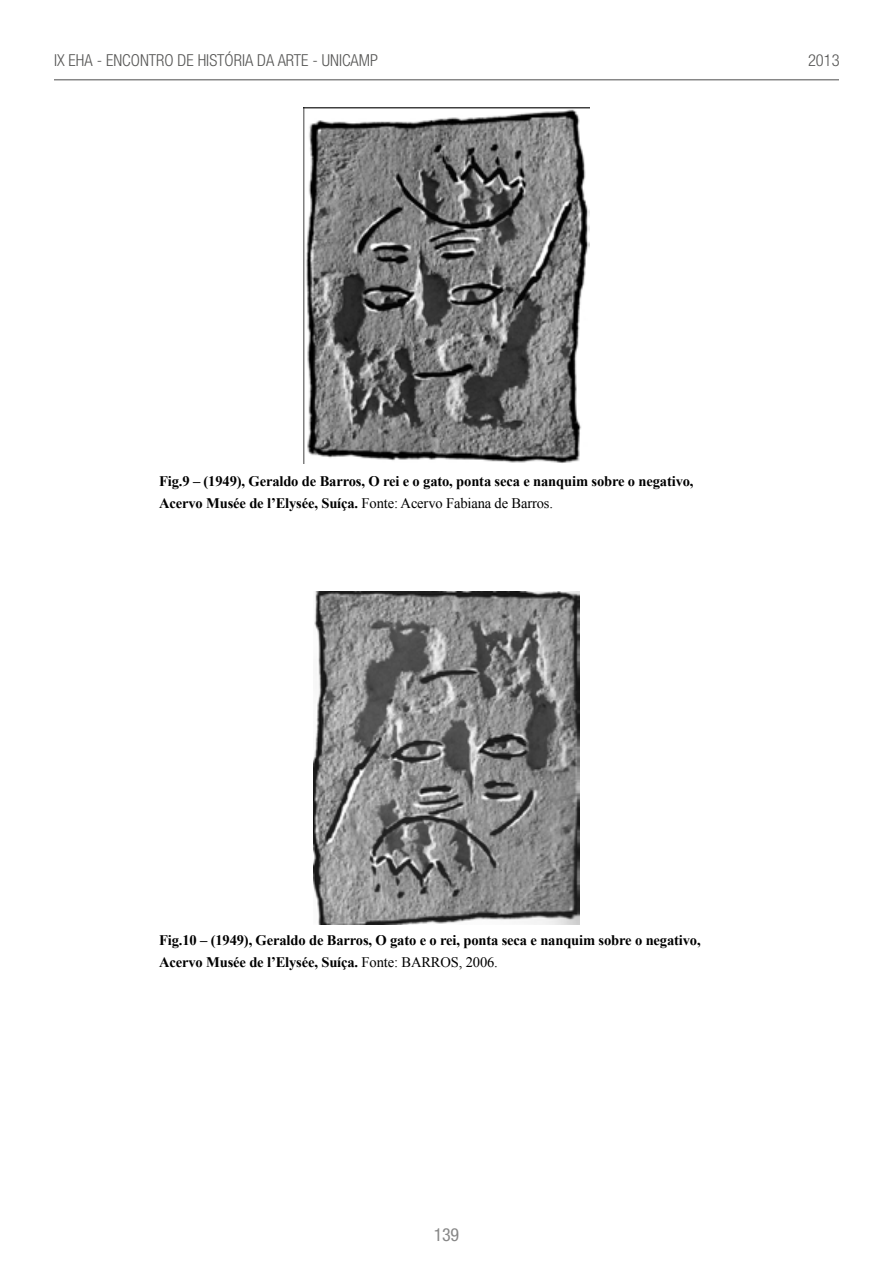
<style>
.page{position:relative;width:893px;height:1263px;background:#fff}
.page>*{position:absolute;margin:0;border:0;box-sizing:border-box;transform-origin:0 0}
.t1{font:condensed 18px "Helvetica Neue LT Std";color:#878787}
.t2{font:300 condensed 16.5px "Helvetica Neue LT Std";color:#575756}
.t3{font:700 14.55px/21.8px "Times New Roman";letter-spacing:-.01em;color:#000}
.s1{font-weight:400}
</style>
<div class="page">
<hr style="left:54px;top:79px;width:785px;height:1px;background:#878787">
<img style="left:304px;top:108px;width:285px;height:355px">
<img style="left:314px;top:591px;width:265px;height:334px">
<p class="t2" style="left:54px;top:50px;width:326px">IX EHA - ENCONTRO DE HISTÓRIA DA ARTE - UNICAMP</p>
<p class="t2" style="left:808px;top:50px;width:33px">2013</p>
<p class="t3" style="left:159px;top:470px;width:536px">Fig.9 – (1949), Geraldo de Barros, O rei e o gato, ponta seca e nanquim sobre o negativo,<br>Acervo Musée de l’Elysée, Suíça. <span class="s1">Fonte: Acervo Fabiana de Barros.</span></p>
<p class="t3" style="left:159px;top:929px;width:543px">Fig.10 – (1949), Geraldo de Barros, O gato e o rei, ponta seca e nanquim sobre o negativo,<br>Acervo Musée de l’Elysée, Suíça. <span class="s1">Fonte: BARROS, 2006.</span></p>
<p class="t1" style="left:434px;top:1224px;width:27px">139</p>
</div>
